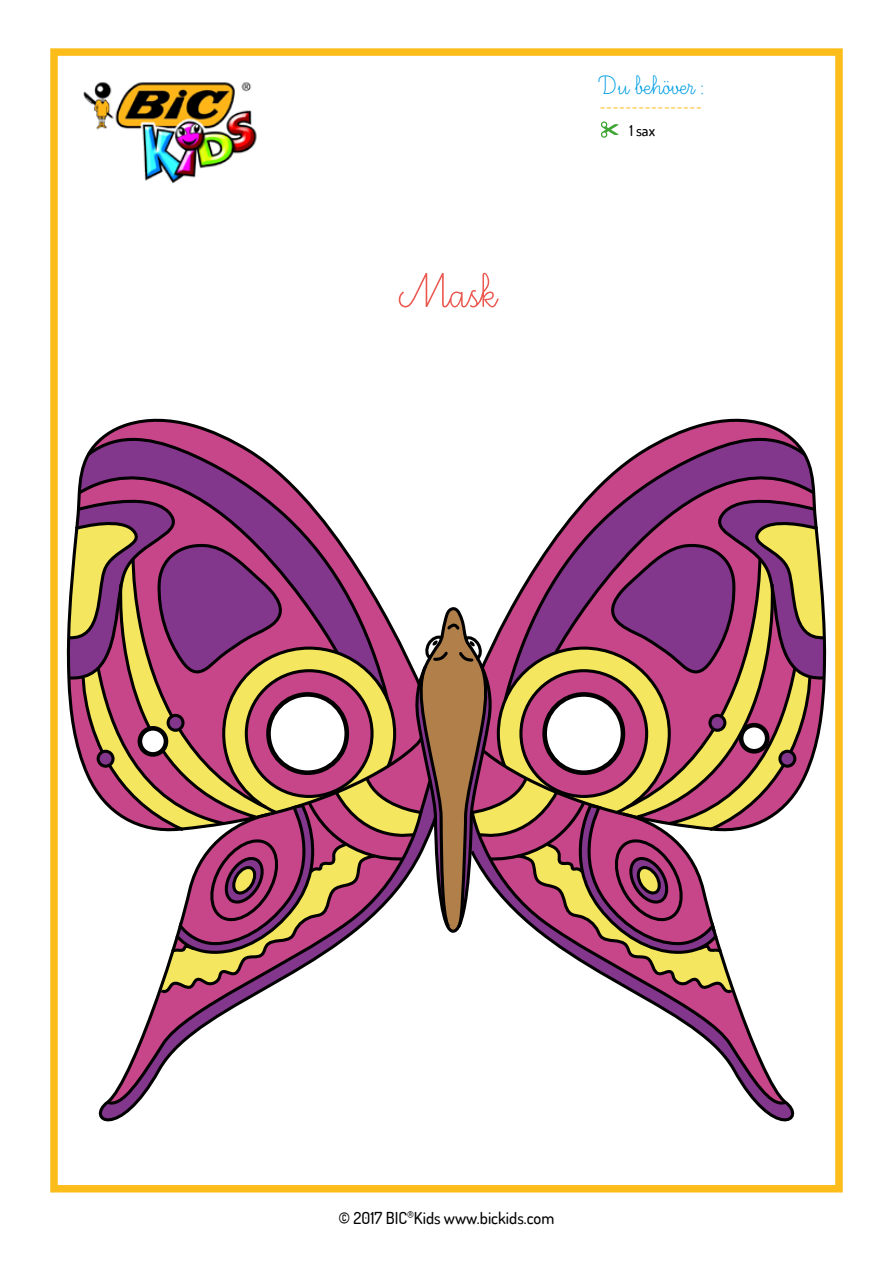
<style>
.page{position:relative;width:893px;height:1263px;background:#fff}
.page>*{position:absolute;margin:0;border:0;box-sizing:border-box;transform-origin:0 0}
.t1{font:60px "Ecriture A Romain Orne";color:#eb5850}
.t2{font:33px "Ecriture A Romain Orne";color:#009fe3}
.t3{font:18px "Minion Pro";color:#fcbd1b}
.t4{font:500 16.5px "Dosis";color:#000}
.t5{font:500 15px "Dosis";color:#000}
</style>
<div class="page">
<div style="left:50px;top:48px;width:793px;height:1144px;border:8px solid #fcbd1b"></div>
<img style="left:83px;top:82px;width:174px;height:101px">
<svg style="left:600px;top:121px;width:19px;height:17px"></svg>
<svg style="left:594px;top:418px;width:221px;height:72px"></svg>
<svg style="left:78px;top:418px;width:221px;height:72px"></svg>
<svg style="left:66px;top:490px;width:761px;height:607px"></svg>
<div style="left:545px;top:694px;width:78px;height:79px;background:#fff;border-radius:50%"></div>
<div style="left:542px;top:692px;width:83px;height:83px;border:5px solid #000;border-radius:50%"></div>
<div style="left:268px;top:694px;width:79px;height:79px;background:#fff;border-radius:50%"></div>
<div style="left:266px;top:692px;width:83px;height:83px;border:5px solid #000;border-radius:50%"></div>
<div style="left:140px;top:728px;width:26px;height:26px;background:#fff;border-radius:50%"></div>
<div style="left:138px;top:726px;width:30px;height:31px;border:5px solid #000;border-radius:50%"></div>
<div style="left:741px;top:725px;width:26px;height:26px;background:#fff;border-radius:50%"></div>
<div style="left:739px;top:723px;width:30px;height:30px;border:5px solid #000;border-radius:50%"></div>
<h1 class="t1" style="left:397px;top:262px;width:100px">Mask</h1>
<h2 class="t2" style="left:600px;top:69px;width:106px">Du behöver :</h2>
<p class="t3" style="left:600px;top:94px;width:104px">----------------</p>
<p class="t5" style="left:629px;top:121px;width:27px">1 sax</p>
<p class="t4" style="left:339px;top:1207px;width:217px">© 2017 BIC<sup>®</sup>Kids www.bickids.com</p>
</div>
